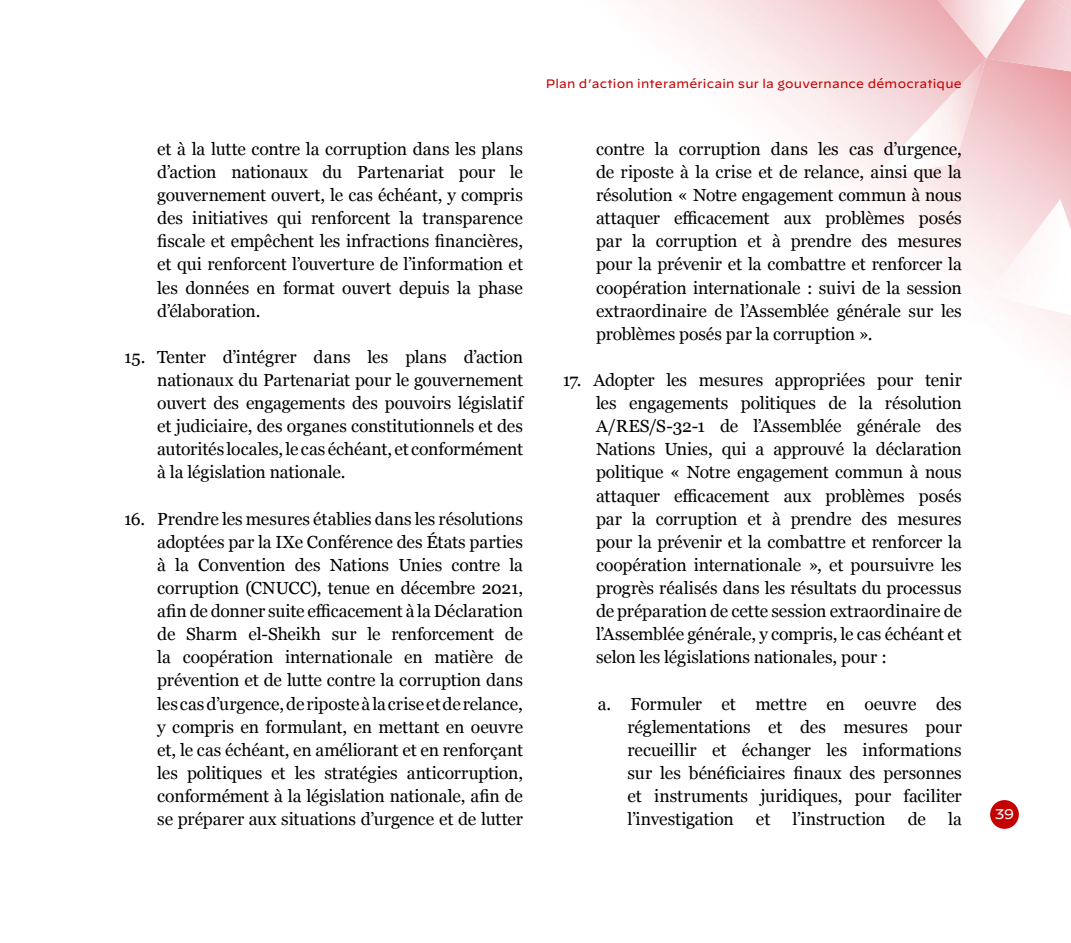
<style>
.page{position:relative;width:1071px;height:943px;background:#fff}
.page>*{position:absolute;margin:0;border:0;box-sizing:border-box;transform-origin:0 0}
.t1{font:17.5px/23.1px "Georgia";letter-spacing:-.01em;color:#000;text-align:justify}
.t2{font:14px "Decimal";color:#fff}
.t3{font:12.25px "Decimal";letter-spacing:.02em;color:#c50000}
</style>
<div class="page">
<img style="left:986px;top:0;width:85px;height:75px">
<img style="left:872px;top:58px;width:114px;height:120px">
<img style="left:989px;top:199px;width:82px;height:122px">
<img style="left:930px;top:0;width:101px;height:58px">
<div style="left:990px;top:800px;width:29px;height:28px;background:#c50000;border-radius:50%"></div>
<p class="t1" style="left:157px;top:136px;width:367px">et à la lutte contre la corruption dans les plans d’action nationaux du Partenariat pour le gouvernement ouvert, le cas échéant, y compris des initiatives qui renforcent la transparence fiscale et empêchent les infractions financières, et qui renforcent l’ouverture de l’information et les données en format ouvert depuis la phase d’élaboration.</p>
<p class="t1" style="left:157px;top:344px;width:367px;text-indent:-33px">15. Tenter d’intégrer dans les plans d’action nationaux du Partenariat pour le gouvernement ouvert des engagements des pouvoirs législatif et judiciaire, des organes constitutionnels et des autorités locales, le cas échéant, et conformément à la législation nationale.</p>
<p class="t1" style="left:157px;top:506px;width:367px;text-indent:-33px">16. Prendre les mesures établies dans les résolutions adoptées par la IXe Conférence des États parties à la Convention des Nations Unies contre la corruption (CNUCC), tenue en décembre 2021, afin de donner suite efficacement à la Déclaration de Sharm el-Sheikh sur le renforcement de la coopération internationale en matière de prévention et de lutte contre la corruption dans les cas d’urgence, de riposte à la crise et de relance, y compris en formulant, en mettant en oeuvre et, le cas échéant, en améliorant et en renforçant les politiques et les stratégies anticorruption, conformément à la législation nationale, afin de se préparer aux situations d’urgence et de lutter</p>
<p class="t3" style="left:546px;top:76px;width:418px">Plan d’action interaméricain sur la gouvernance démocratique</p>
<p class="t1" style="left:596px;top:136px;width:367px">contre la corruption dans les cas d’urgence, de riposte à la crise et de relance, ainsi que la résolution « Notre engagement commun à nous attaquer efficacement aux problèmes posés par la corruption et à prendre des mesures pour la prévenir et la combattre et renforcer la coopération internationale : suivi de la session extraordinaire de l’Assemblée générale sur les problèmes posés par la corruption ».</p>
<p class="t1" style="left:596px;top:367px;width:367px;text-indent:-33px">17. Adopter les mesures appropriées pour tenir les engagements politiques de la résolution A/RES/S-32-1 de l’Assemblée générale des Nations Unies, qui a approuvé la déclaration politique « Notre engagement commun à nous attaquer efficacement aux problèmes posés par la corruption et à prendre des mesures pour la prévenir et la combattre et renforcer la coopération internationale », et poursuivre les progrès réalisés dans les résultats du processus de préparation de cette session extraordinaire de l’Assemblée générale, y compris, le cas échéant et selon les législations nationales, pour :</p>
<p class="t1" style="left:628px;top:691px;width:336px;text-indent:-30px">a. Formuler et mettre en oeuvre des réglementations et des mesures pour recueillir et échanger les informations sur les bénéficiaires finaux des personnes et instruments juridiques, pour faciliter l’investigation</p>
<p class="t1" style="left:756px;top:806px;width:16px">et</p>
<p class="t1" style="left:793px;top:806px;width:94px">l’instruction</p>
<p class="t1" style="left:908px;top:806px;width:20px">de</p>
<p class="t1" style="left:948px;top:806px;width:15px">la</p>
<p class="t2" style="left:995px;top:805px;width:21px">39</p>
</div>
